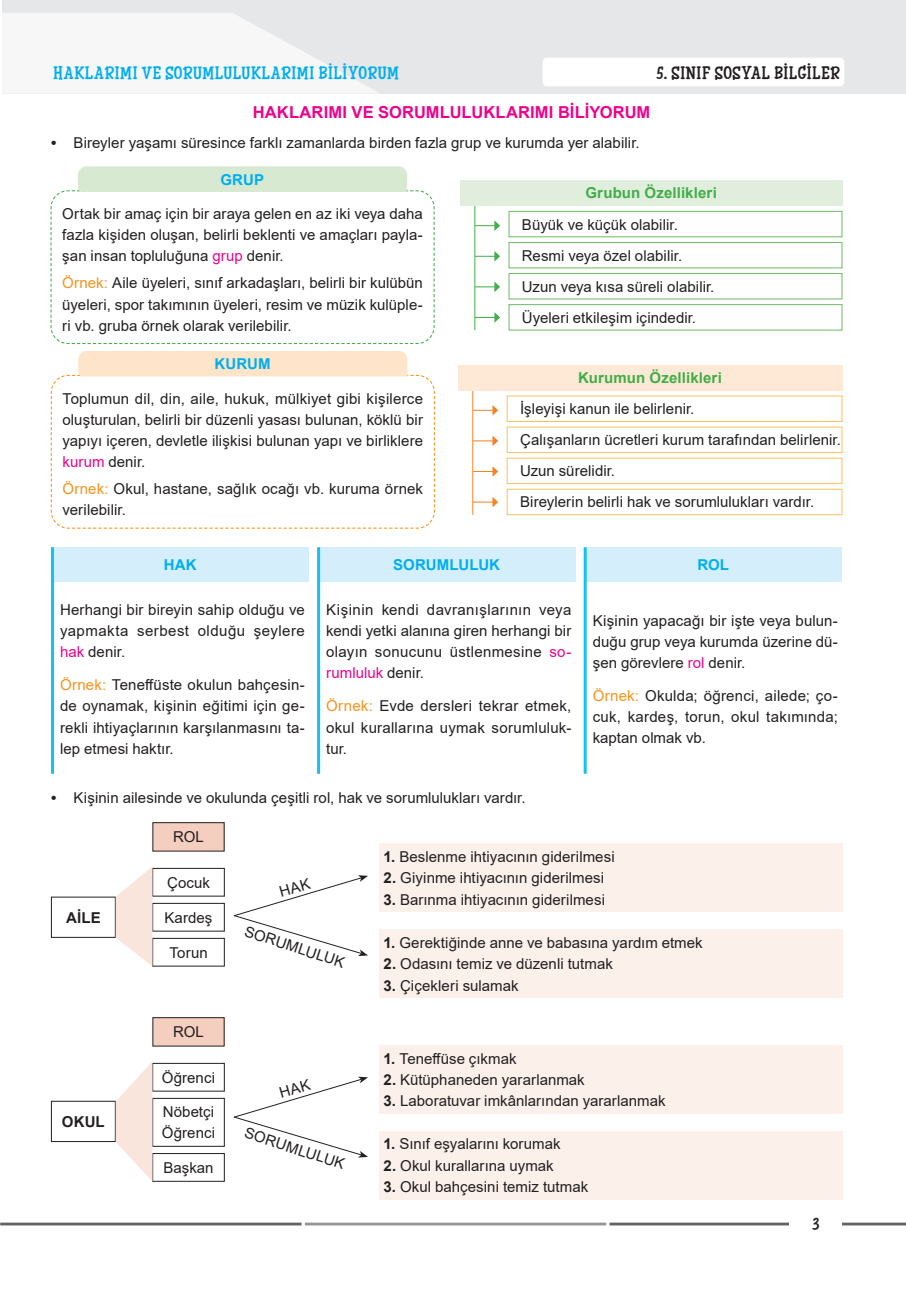
<style>
.page{position:relative;width:906px;height:1289px;background:#fff}
.page>*{position:absolute;margin:0;border:0;box-sizing:border-box;transform-origin:0 0}
.t1{font:700 18px "i Ciel Cucho";color:#00aeef}
.t2{font:700 18px "i Ciel Cucho";letter-spacing:.005em;color:#231f20}
.t3{font:700 16.5px "Arial";letter-spacing:.005em;color:#ed028c}
.t4{font:15px/21px "Arial";letter-spacing:.005em;color:#231f20;text-align:justify}
.t5{font:700 15px "Arial";letter-spacing:.01em;color:#40ae49}
.t6{font:700 15px "Arial";letter-spacing:.005em;color:#00aeef}
.t7{font:700 15px "Arial";letter-spacing:.01em;color:#231f20}
.s1{font-weight:700}
.s2{color:#ed028c}
.s3{color:#f7931d}
</style>
<div class="page">
<hr style="left:609px;top:1222px;width:297px;height:3px;background:#636366">
<hr style="left:305px;top:1222px;width:301px;height:3px;background:#939598">
<hr style="left:0;top:1222px;width:301px;height:3px;background:#636366">
<div style="left:2px;top:0;width:904px;height:94px;background:#e6e7e9"></div>
<svg style="left:2px;top:13px;width:376px;height:80px"></svg>
<div style="left:542px;top:58px;width:302px;height:28px;background:#fff;border-radius:4px"></div>
<div style="left:789px;top:1210px;width:53px;height:26px;background:#fff"></div>
<svg style="left:50px;top:166px;width:385px;height:178px"></svg>
<div style="left:509px;top:304px;width:333px;height:26px;border:1px solid #6eba66"></div>
<hr style="left:474px;top:202px;width:1px;height:128px;background:#40ae49">
<div style="left:460px;top:180px;width:382px;height:26px;background:#e1eedd"></div>
<div style="left:509px;top:211px;width:333px;height:26px;border:1px solid #6eba66"></div>
<div style="left:509px;top:242px;width:333px;height:26px;border:1px solid #6eba66"></div>
<div style="left:509px;top:273px;width:333px;height:26px;border:1px solid #6eba66"></div>
<svg style="left:475px;top:220px;width:25px;height:11px"></svg>
<svg style="left:475px;top:312px;width:25px;height:11px"></svg>
<svg style="left:475px;top:251px;width:25px;height:10px"></svg>
<svg style="left:475px;top:281px;width:25px;height:11px"></svg>
<svg style="left:50px;top:351px;width:385px;height:178px"></svg>
<div style="left:507px;top:489px;width:335px;height:26px;border:1px solid #fdbf5a"></div>
<hr style="left:472px;top:387px;width:1px;height:128px;background:#f58224">
<div style="left:458px;top:365px;width:384px;height:25px;background:#fee9d6"></div>
<div style="left:507px;top:427px;width:335px;height:26px;border:1px solid #fdbf5a"></div>
<div style="left:507px;top:458px;width:335px;height:26px;border:1px solid #fdbf5a"></div>
<svg style="left:473px;top:405px;width:25px;height:10px"></svg>
<svg style="left:473px;top:497px;width:25px;height:10px"></svg>
<svg style="left:473px;top:435px;width:25px;height:11px"></svg>
<svg style="left:473px;top:466px;width:25px;height:11px"></svg>
<div style="left:52px;top:547px;width:257px;height:34px;background:#d4effb"></div>
<hr style="left:51px;top:547px;width:3px;height:226px;background:#15c0f2">
<div style="left:318px;top:547px;width:257px;height:34px;background:#d4effb"></div>
<hr style="left:317px;top:547px;width:3px;height:226px;background:#15c0f2">
<div style="left:584px;top:547px;width:258px;height:34px;background:#d4effb"></div>
<hr style="left:583px;top:547px;width:3px;height:226px;background:#15c0f2">
<div style="left:153px;top:822px;width:71px;height:29px;background:#f4cfc0"></div>
<div style="left:152px;top:822px;width:72px;height:29px;border:1px solid #231f20"></div>
<div style="left:152px;top:868px;width:72px;height:28px;border:1px solid #231f20"></div>
<div style="left:152px;top:903px;width:72px;height:28px;border:1px solid #231f20"></div>
<div style="left:152px;top:938px;width:72px;height:28px;border:1px solid #231f20"></div>
<div style="left:379px;top:843px;width:463px;height:69px;background:#fbf0ea"></div>
<div style="left:379px;top:929px;width:463px;height:69px;background:#fbf0ea"></div>
<svg style="left:116px;top:867px;width:36px;height:99px"></svg>
<div style="left:51px;top:1100px;width:65px;height:41px;border:1px solid #231f20"></div>
<div style="left:153px;top:1017px;width:71px;height:29px;background:#f4cfc0"></div>
<div style="left:152px;top:1017px;width:72px;height:29px;border:1px solid #231f20"></div>
<div style="left:152px;top:1063px;width:72px;height:28px;border:1px solid #231f20"></div>
<div style="left:152px;top:1098px;width:72px;height:48px;border:1px solid #231f20"></div>
<div style="left:152px;top:1153px;width:72px;height:28px;border:1px solid #231f20"></div>
<div style="left:379px;top:1045px;width:463px;height:68px;background:#fbf0ea"></div>
<div style="left:379px;top:1130px;width:463px;height:69px;background:#fbf0ea"></div>
<svg style="left:116px;top:1062px;width:36px;height:119px"></svg>
<svg style="left:233px;top:875px;width:135px;height:81px"></svg>
<svg style="left:233px;top:1076px;width:135px;height:81px"></svg>
<p class="t2" style="left:656px;top:59px;width:185px">5. SINIF SOSYAL BİLGİLER</p>
<p class="t1" style="left:53px;top:59px;width:347px">HAKLARIMI VE SORUMLULUKLARIMI BİLİYORUM</p>
<p class="t3" style="left:253px;top:101px;width:399px">HAKLARIMI VE SORUMLULUKLARIMI BİLİYORUM</p>
<p class="t4" style="left:51px;top:132px;width:590px"><span class="s1">•</span> Bireyler yaşamı süresince farklı zamanlarda birden fazla grup ve kurumda yer alabilir.</p>
<p class="t6" style="left:220px;top:169px;width:45px">GRUP</p>
<p class="t4" style="left:62px;top:203px;width:362px">Ortak bir amaç için bir araya gelen en az iki veya daha fazla kişiden oluşan, belirli beklenti ve amaçları payla&shy;şan insan topluluğuna <span class="s2">grup</span> denir.</p>
<p class="t4" style="left:62px;top:272px;width:362px"><span class="s3">Örnek:</span> Aile üyeleri, sınıf arkadaşları, belirli bir kulübün üyeleri, spor takımının üyeleri, resim ve müzik kulüple&shy;ri vb. gruba örnek olarak verilebilir.</p>
<p class="t6" style="left:214px;top:353px;width:58px">KURUM</p>
<p class="t4" style="left:63px;top:388px;width:362px">Toplumun dil, din, aile, hukuk, mülkiyet gibi kişilerce oluşturulan, belirli bir düzenli yasası bulunan, köklü bir yapıyı içeren, devletle ilişkisi bulunan yapı ve birliklere <span class="s2">kurum</span> denir.</p>
<p class="t4" style="left:63px;top:478px;width:362px"><span class="s3">Örnek:</span> Okul, hastane, sağlık ocağı vb. kuruma örnek verilebilir.</p>
<p class="t5" style="left:585px;top:183px;width:133px">Grubun Özellikleri</p>
<p class="t4" style="left:522px;top:209px;width:194px;line-height:31px;text-align:left">Büyük ve küçük olabilir.<br>Resmi veya özel olabilir.<br>Uzun veya kısa süreli olabilir.</p>
<p class="t4" style="left:522px;top:307px;width:176px">Üyeleri etkileşim içindedir.</p>
<p class="t5" style="left:578px;top:367px;width:145px">Kurumun Özellikleri</p>
<p class="t4" style="left:520px;top:393px;width:322px;line-height:31px;text-align:left">İşleyişi kanun ile belirlenir.<br>Çalışanların ücretleri kurum tarafından belirlenir.<br>Uzun sürelidir.</p>
<p class="t4" style="left:520px;top:491px;width:295px">Bireylerin belirli hak ve sorumlulukları vardır.</p>
<p class="t6" style="left:164px;top:554px;width:34px">HAK</p>
<p class="t4" style="left:60px;top:599px;width:246px">Herhangi bir bireyin sahip olduğu ve yapmakta serbest olduğu şeylere <span class="s2">hak</span> denir.</p>
<p class="t4" style="left:60px;top:674px;width:246px"><span class="s3">Örnek:</span> Teneffüste okulun bahçesin&shy;de oynamak, kişinin eğitimi için ge&shy;rekli ihtiyaçlarının karşılanmasını ta&shy;lep etmesi haktır.</p>
<p class="t6" style="left:393px;top:554px;width:108px">SORUMLULUK</p>
<p class="t4" style="left:326px;top:599px;width:247px">Kişinin kendi davranışlarının veya kendi yetki alanına giren herhangi bir olayın sonucunu üstlenmesine <span class="s2">so&shy;rumluluk</span> denir.</p>
<p class="t4" style="left:326px;top:695px;width:247px"><span class="s3">Örnek:</span> Evde dersleri tekrar etmek, okul kurallarına uymak sorumluluk&shy;tur.</p>
<p class="t4" style="left:51px;top:787px;width:476px"><span class="s1">•</span> Kişinin ailesinde ve okulunda çeşitli rol, hak ve sorumlulukları vardır.</p>
<p class="t6" style="left:697px;top:554px;width:33px">ROL</p>
<p class="t4" style="left:593px;top:609px;width:247px">Kişinin yapacağı bir işte veya bulun&shy;duğu grup veya kurumda üzerine dü&shy;şen görevlere <span class="s2">rol</span> denir.</p>
<p class="t4" style="left:593px;top:685px;width:247px"><span class="s3">Örnek:</span> Okulda; öğrenci, ailede; ço&shy;cuk, kardeş, torun, okul takımında; kaptan olmak vb.</p>
<p class="t7" style="left:66px;top:906px;width:36px">AİLE</p>
<p class="t7" style="left:62px;top:1110px;width:44px">OKUL</p>
<p class="t4" style="left:173px;top:826px;width:32px">ROL</p>
<p class="t4" style="left:167px;top:871px;width:44px">Çocuk</p>
<p class="t4" style="left:164px;top:906px;width:49px">Kardeş</p>
<p class="t4" style="left:169px;top:941px;width:40px">Torun</p>
<p class="t4" style="left:173px;top:1021px;width:32px">ROL</p>
<p class="t4" style="left:162px;top:1066px;width:55px">Öğrenci</p>
<p class="t4" style="left:162px;top:1101px;width:55px">Nöbetçi<br>Öğrenci</p>
<p class="t4" style="left:163px;top:1156px;width:52px">Başkan</p>
<p class="t4" style="left:248px;top:920px;width:106px;rotate:18deg">SORUMLULUK</p>
<p class="t4" style="left:248px;top:1121px;width:106px;rotate:18deg">SORUMLULUK</p>
<p class="t4" style="left:383px;top:846px;width:233px"><span class="s1">1.</span> Beslenme ihtiyacının giderilmesi</p>
<p class="t4" style="left:383px;top:867px;width:222px"><span class="s1">2.</span> Giyinme ihtiyacının giderilmesi</p>
<p class="t4" style="left:383px;top:889px;width:223px"><span class="s1">3.</span> Barınma ihtiyacının giderilmesi</p>
<p class="t4" style="left:383px;top:932px;width:321px"><span class="s1">1.</span> Gerektiğinde anne ve babasına yardım etmek</p>
<p class="t4" style="left:383px;top:953px;width:231px"><span class="s1">2.</span> Odasını temiz ve düzenli tutmak</p>
<p class="t4" style="left:383px;top:974px;width:137px"><span class="s1">3.</span> Çiçekleri sulamak</p>
<p class="t4" style="left:383px;top:1047px;width:135px"><span class="s1">1.</span> Teneffüse çıkmak</p>
<p class="t4" style="left:383px;top:1068px;width:203px"><span class="s1">2.</span> Kütüphaneden yararlanmak</p>
<p class="t4" style="left:383px;top:1090px;width:284px"><span class="s1">3.</span> Laboratuvar imkânlarından yararlanmak</p>
<p class="t4" style="left:383px;top:1133px;width:179px"><span class="s1">1.</span> Sınıf eşyalarını korumak</p>
<p class="t4" style="left:383px;top:1154px;width:172px"><span class="s1">2.</span> Okul kurallarına uymak</p>
<p class="t4" style="left:383px;top:1176px;width:206px"><span class="s1">3.</span> Okul bahçesini temiz tutmak</p>
<p class="t2" style="left:812px;top:1210px;width:10px">3</p>
</div>
